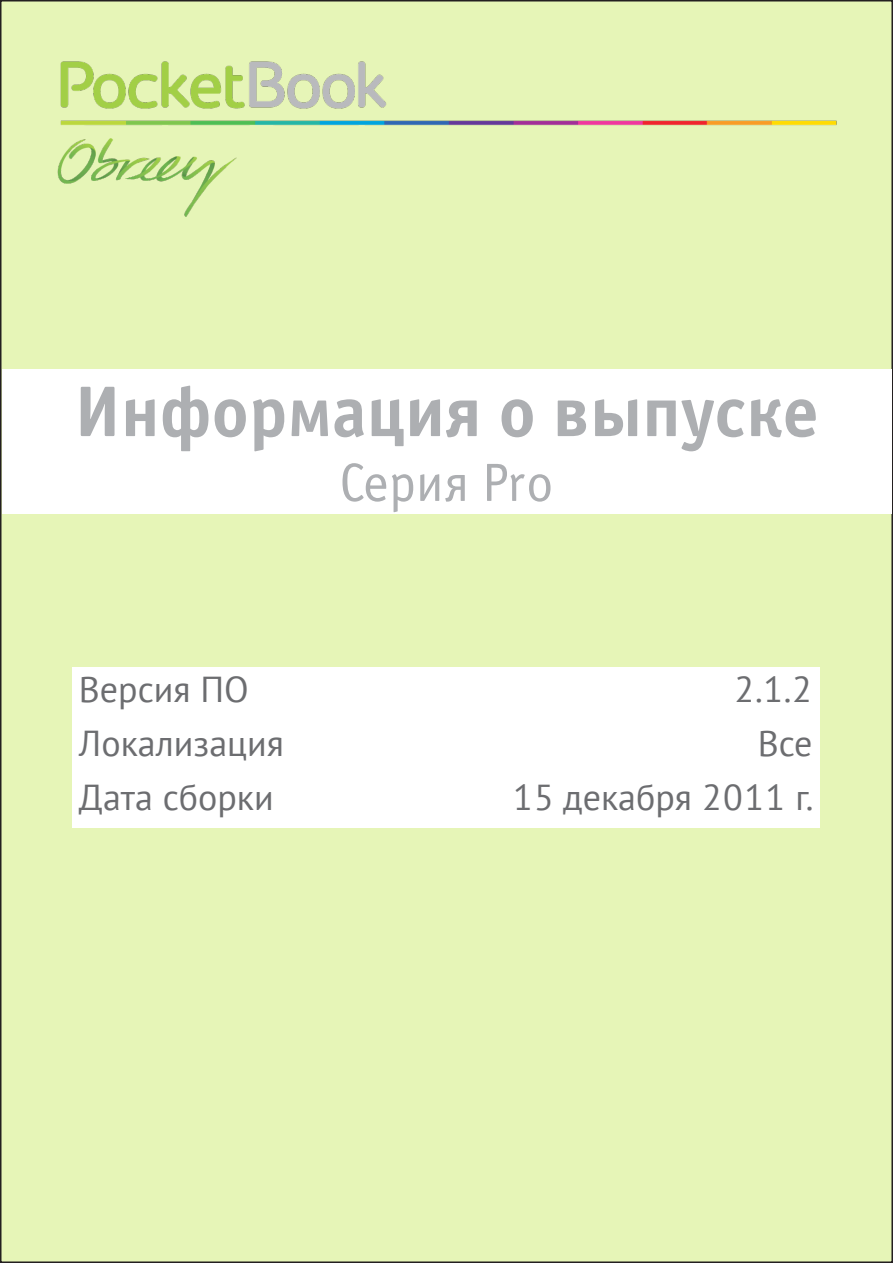
<style>
.page{position:relative;width:893px;height:1263px;background:#fff}
.page>*{position:absolute;margin:0;border:0;box-sizing:border-box;transform-origin:0 0}
.t1{font:72px "Officina Sans Bold C";color:#adafb2}
.t2{font:54px "Officina Sans Book C";color:#adafb2}
.t3{font:36px "PT Sans";color:#6c6d70}
</style>
<div class="page">
<div style="left:1px;top:1px;width:891px;height:1261px;background:#e6f5b7"></div>
<div style="left:2px;top:370px;width:889px;height:144px;background:#fff"></div>
<div style="left:73px;top:668px;width:747px;height:160px;background:#fff"></div>
<img style="left:57px;top:61px;width:780px;height:156px">
<p class="t1" style="left:74px;top:371px;width:746px">Информация о выпуске</p>
<p class="t2" style="left:340px;top:453px;width:215px">Серия Pro</p>
<p class="t3" style="left:79px;top:666px;width:171px">Версия ПО</p>
<p class="t3" style="left:734px;top:666px;width:80px">2.1.2</p>
<p class="t3" style="left:79px;top:720px;width:206px">Локализация</p>
<p class="t3" style="left:758px;top:720px;width:56px">Все</p>
<p class="t3" style="left:79px;top:774px;width:196px">Дата сборки</p>
<p class="t3" style="left:512px;top:774px;width:303px">15 декабря 2011 г.</p>
</div>
